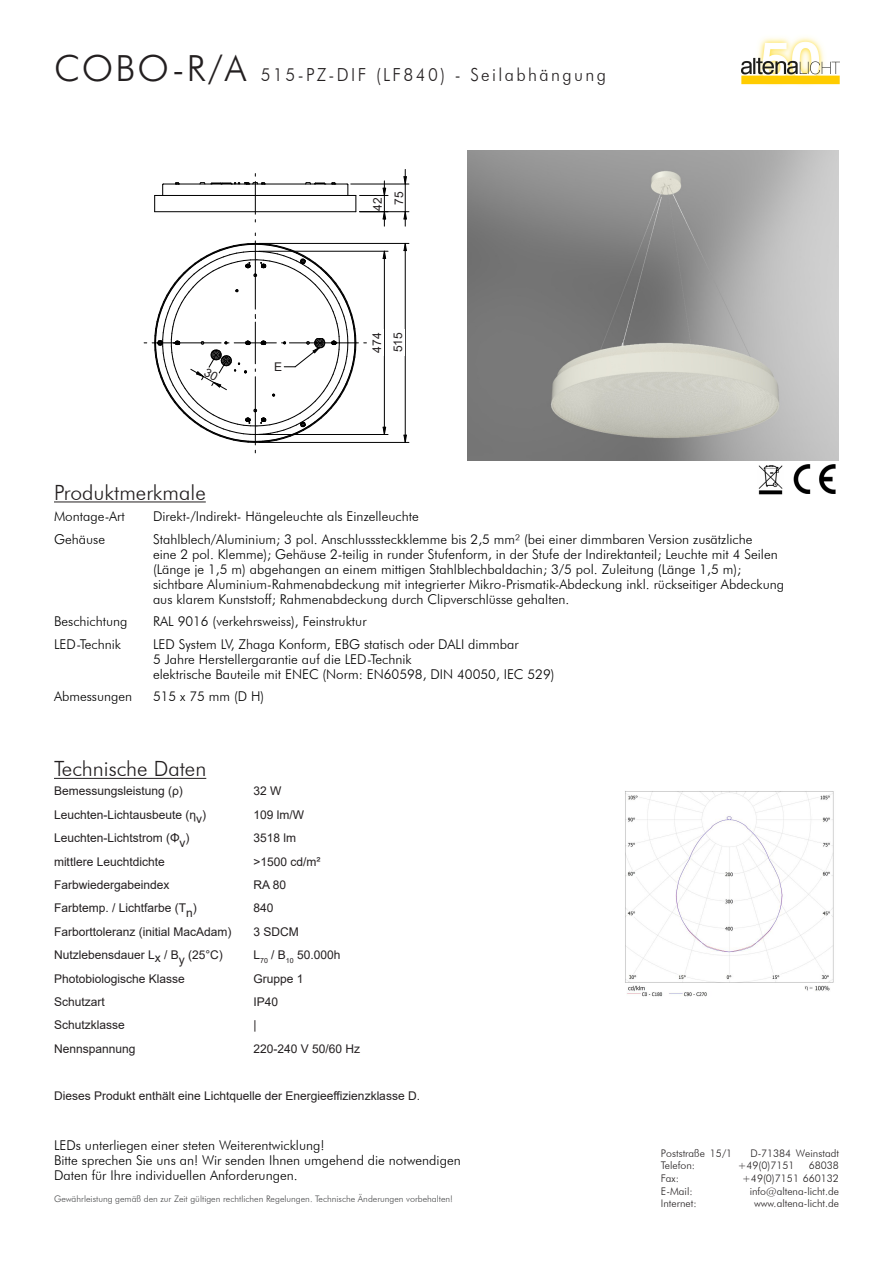
<style>
.page{position:relative;width:893px;height:1263px;background:#fff}
.page>*{position:absolute;margin:0;border:0;box-sizing:border-box;transform-origin:0 0}
.t1{font:300 21px "Futura BT";color:#231f20}
.t2{font:300 18px "Futura BT";letter-spacing:.14em;color:#231f20;scale:.95 1}
.t3{font:300 13.5px/15px "Futura BT";color:#000}
.t4{font:12px "Arial";color:#231f20}
.t5{font:11.85px "Solid Edge ISO";color:#000}
.t6{font:11.7px "Solid Edge ISO";color:#000}
.t7{font:300 10.5px "Futura BT";color:#231f20}
.t8{font:300 9px "Futura BT";color:#4b4c4d}
.s1{font-size:36px}
</style>
<div class="page">
<img style="left:467px;top:150px;width:372px;height:311px">
<hr style="left:54px;top:778px;width:152px;height:1px;background:#231f20">
<hr style="left:163px;top:183px;width:184px;height:2px;background:#000">
<svg style="left:347px;top:183px;width:1px;height:12px"></svg>
<svg style="left:162px;top:183px;width:2px;height:12px"></svg>
<hr style="left:155px;top:195px;width:201px;height:1px;background:#000">
<hr style="left:155px;top:211px;width:201px;height:1px;background:#000">
<svg style="left:154px;top:195px;width:1px;height:17px"></svg>
<svg style="left:305px;top:182px;width:31px;height:3px"></svg>
<svg style="left:211px;top:182px;width:54px;height:3px"></svg>
<hr style="left:289px;top:342px;width:69px;height:1px;background:#000">
<hr style="left:255px;top:241px;width:1px;height:68px;background:#000">
<hr style="left:152px;top:342px;width:69px;height:1px;background:#000">
<hr style="left:255px;top:377px;width:1px;height:68px;background:#000">
<hr style="left:255px;top:181px;width:1px;height:33px;background:#000">
<hr style="left:351px;top:184px;width:58px;height:1px;background:#000">
<hr style="left:360px;top:211px;width:49px;height:1px;background:#000">
<div style="left:395px;top:191px;width:10px;height:14px;background:#bfbfbf"></div>
<svg style="left:403px;top:176px;width:4px;height:9px"></svg>
<svg style="left:403px;top:211px;width:4px;height:9px"></svg>
<hr style="left:405px;top:169px;width:1px;height:57px;background:#000">
<svg style="left:355px;top:187px;width:33px;height:33px"></svg>
<hr style="left:384px;top:181px;width:1px;height:45px;background:#000">
<hr style="left:259px;top:442px;width:150px;height:1px;background:#000">
<hr style="left:259px;top:243px;width:150px;height:1px;background:#000">
<svg style="left:403px;top:434px;width:4px;height:9px"></svg>
<svg style="left:403px;top:243px;width:4px;height:8px"></svg>
<hr style="left:405px;top:243px;width:1px;height:199px;background:#000">
<hr style="left:259px;top:434px;width:129px;height:1px;background:#000">
<hr style="left:259px;top:251px;width:129px;height:1px;background:#000">
<svg style="left:382px;top:426px;width:4px;height:8px"></svg>
<svg style="left:382px;top:250px;width:4px;height:9px"></svg>
<hr style="left:384px;top:251px;width:1px;height:183px;background:#000">
<img style="left:625px;top:791px;width:209px;height:206px">
<hr style="left:54px;top:501px;width:152px;height:1px;background:#231f20">
<img style="left:793px;top:464px;width:43px;height:29px">
<img style="left:758px;top:465px;width:25px;height:30px">
<div style="left:373px;top:197px;width:10px;height:14px;background:#fff"></div>
<div style="left:394px;top:191px;width:10px;height:14px;background:#fff"></div>
<img style="left:741px;top:37px;width:98px;height:48px">
<svg style="left:154px;top:243px;width:203px;height:200px"></svg>
<p class="t2" style="left:54px;top:64px;width:582px"><span class="s1">COBO-R/A</span> 515-PZ-DIF (LF840) - Seilabhängung</p>
<p class="t1" style="left:54px;top:479px;width:153px">Produktmerkmale</p>
<p class="t4" style="left:274px;top:358px;width:10px">E</p>
<p class="t6" style="left:278px;top:361px;width:6px">E</p>
<p class="t4" style="left:369px;top:211px;width:15px;rotate:-90deg">42</p>
<p class="t5" style="left:373px;top:208px;width:10px;rotate:-90deg">42</p>
<p class="t4" style="left:391px;top:205px;width:15px;rotate:-90deg">75</p>
<p class="t5" style="left:394px;top:202px;width:11px;rotate:-90deg">72</p>
<p class="t5" style="left:373px;top:343px;width:15px;rotate:-90deg">474</p>
<p class="t4" style="left:369px;top:353px;width:22px;rotate:-90deg">474</p>
<p class="t5" style="left:394px;top:342px;width:13px;rotate:-90deg">515</p>
<p class="t4" style="left:390px;top:352px;width:22px;rotate:-90deg">515</p>
<p class="t3" style="left:54px;top:509px;width:72px">Montage-Art</p>
<p class="t3" style="left:153px;top:509px;width:267px">Direkt-/Indirekt- Hängeleuchte als Einzelleuchte</p>
<p class="t3" style="left:54px;top:531px;width:53px">Gehäuse</p>
<p class="t3" style="left:153px;top:531px;width:601px">Stahlblech/Aluminium; 3 pol. Anschlusssteckklemme bis 2,5 mm² (bei einer dimmbaren Version zusätzliche</p>
<p class="t3" style="left:153px;top:546px;width:626px">eine 2 pol. Klemme); Gehäuse 2-teilig in runder Stufenform, in der Stufe der Indirektanteil; Leuchte mit 4 Seilen</p>
<p class="t3" style="left:153px;top:561px;width:590px">(Länge je 1,5 m) abgehangen an einem mittigen Stahlblechbaldachin; 3/5 pol. Zuleitung (Länge 1,5 m);</p>
<p class="t3" style="left:153px;top:576px;width:633px">sichtbare Aluminium-Rahmenabdeckung mit integrierter Mikro-Prismatik-Abdeckung inkl. rückseitiger Abdeckung</p>
<p class="t3" style="left:153px;top:591px;width:418px">aus klarem Kunststoff; Rahmenabdeckung durch Clipverschlüsse gehalten.</p>
<p class="t3" style="left:54px;top:614px;width:75px">Beschichtung</p>
<p class="t3" style="left:153px;top:614px;width:215px">RAL 9016 (verkehrsweiss), Feinstruktur</p>
<p class="t3" style="left:54px;top:636px;width:69px">LED-Technik</p>
<p class="t3" style="left:153px;top:636px;width:367px">LED System LV, Zhaga Konform, EBG statisch oder DALI dimmbar</p>
<p class="t3" style="left:153px;top:651px;width:260px">5 Jahre Herstellergarantie auf die LED-Technik</p>
<p class="t3" style="left:153px;top:666px;width:403px">elektrische Bauteile mit ENEC (Norm: EN60598, DIN 40050, IEC 529)</p>
<p class="t3" style="left:54px;top:689px;width:80px">Abmessungen</p>
<p class="t3" style="left:153px;top:689px;width:113px">515 x 75 mm (D H)</p>
<p class="t1" style="left:54px;top:756px;width:154px">Technische Daten</p>
<p class="t4" style="left:54px;top:783px;width:130px">Bemessungsleistung (ρ)</p>
<p class="t4" style="left:254px;top:783px;width:30px">32 W</p>
<p class="t4" style="left:54px;top:806px;width:154px">Leuchten-Lichtausbeute (ηv)</p>
<p class="t4" style="left:253px;top:806px;width:52px">109 lm/W</p>
<p class="t4" style="left:54px;top:830px;width:137px">Leuchten-Lichtstrom (Φv)</p>
<p class="t4" style="left:253px;top:830px;width:44px">3518 lm</p>
<p class="t4" style="left:54px;top:853px;width:112px">mittlere Leuchtdichte</p>
<p class="t4" style="left:253px;top:853px;width:69px">&gt;1500 cd/m²</p>
<p class="t4" style="left:54px;top:876px;width:117px">Farbwiedergabeindex</p>
<p class="t4" style="left:254px;top:876px;width:34px">RA 80</p>
<p class="t4" style="left:54px;top:900px;width:144px">Farbtemp. / Lichtfarbe (Tn)</p>
<p class="t4" style="left:254px;top:900px;width:22px">840</p>
<p class="t4" style="left:54px;top:923px;width:179px">Farborttoleranz (initial MacAdam)</p>
<p class="t4" style="left:254px;top:923px;width:47px">3 SDCM</p>
<p class="t4" style="left:54px;top:947px;width:170px">Nutzlebensdauer Lx / By (25°C)</p>
<p class="t4" style="left:253px;top:947px;width:88px">L<sub>70</sub> / B<sub>10</sub> 50.000h</p>
<p class="t4" style="left:54px;top:970px;width:132px">Photobiologische Klasse</p>
<p class="t4" style="left:254px;top:970px;width:52px">Gruppe 1</p>
<p class="t4" style="left:54px;top:993px;width:52px">Schutzart</p>
<p class="t4" style="left:254px;top:993px;width:26px">IP40</p>
<p class="t4" style="left:54px;top:1017px;width:72px">Schutzklasse</p>
<p class="t4" style="left:254px;top:1017px;width:5px">|</p>
<p class="t4" style="left:54px;top:1040px;width:83px">Nennspannung</p>
<p class="t4" style="left:254px;top:1040px;width:108px">220-240 V 50/60 Hz</p>
<p class="t4" style="left:54px;top:1087px;width:367px">Dieses Produkt enthält eine Lichtquelle der Energieeffizienzklasse D.</p>
<p class="t3" style="left:54px;top:1137px;width:272px">LEDs unterliegen einer steten Weiterentwicklung!</p>
<p class="t3" style="left:54px;top:1152px;width:408px">Bitte sprechen Sie uns an! Wir senden Ihnen umgehend die notwendigen<br>Daten für Ihre individuellen Anforderungen.</p>
<p class="t8" style="left:54px;top:1194px;width:401px">Gewährleistung gemäß den zur Zeit gültigen rechtlichen Regelungen. Technische Änderungen vorbehalten!</p>
<p class="t7" style="left:661px;top:1146px;width:73px">Poststraße 15/1</p>
<p class="t7" style="left:750px;top:1146px;width:90px">D-71384 Weinstadt</p>
<p class="t7" style="left:661px;top:1159px;width:36px">Telefon:</p>
<p class="t7" style="left:738px;top:1159px;width:58px">+49(0)7151</p>
<p class="t7" style="left:809px;top:1159px;width:32px">68038</p>
<p class="t7" style="left:661px;top:1172px;width:19px">Fax:</p>
<p class="t7" style="left:742px;top:1172px;width:98px">+49(0)7151 660132</p>
<p class="t7" style="left:661px;top:1184px;width:33px">E-Mail:</p>
<p class="t7" style="left:750px;top:1184px;width:91px">info@altena-licht.de</p>
<p class="t7" style="left:661px;top:1197px;width:37px">Internet:</p>
<p class="t7" style="left:754px;top:1197px;width:86px">www.altena-licht.de</p>
</div>
